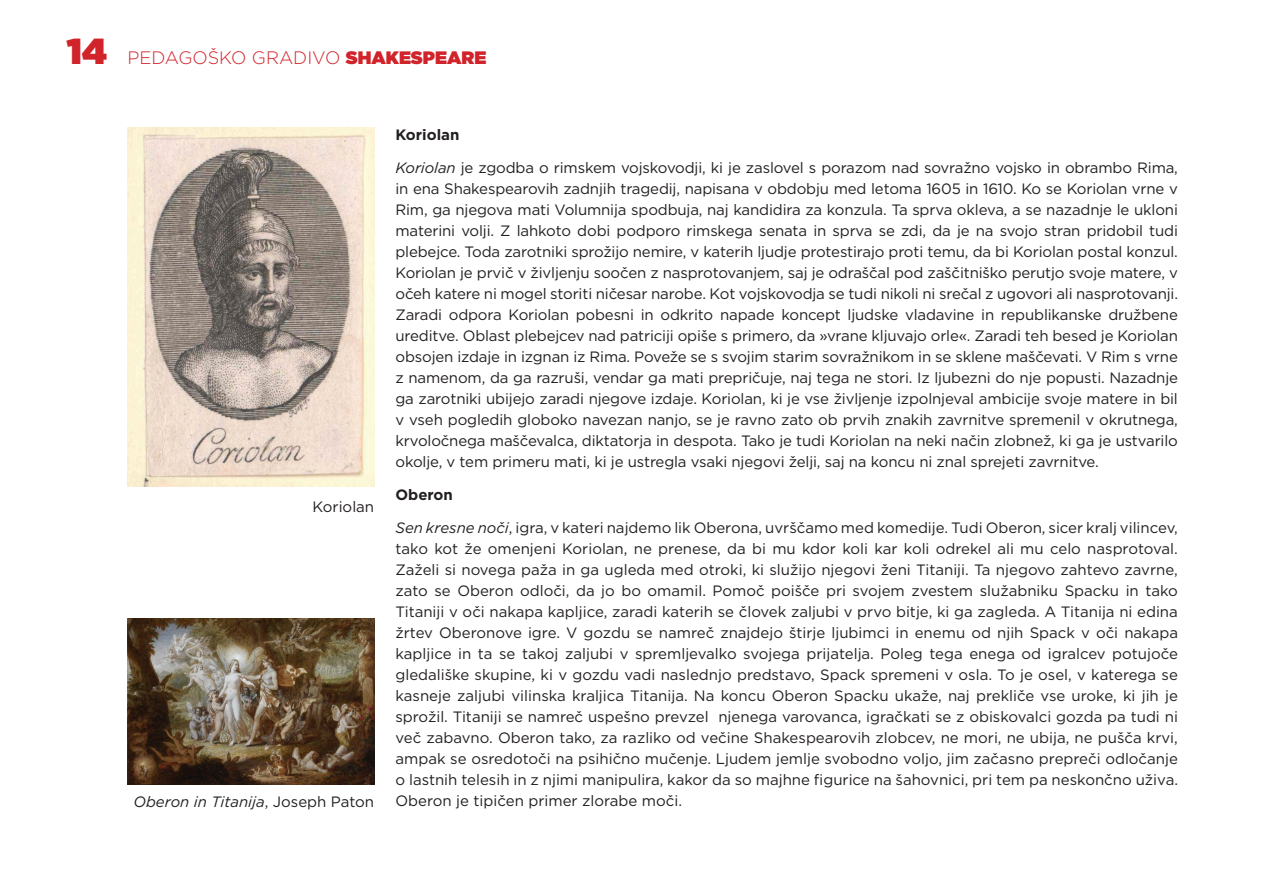
<style>
.page{position:relative;width:1263px;height:893px;background:#fff}
.page>*{position:absolute;margin:0;border:0;box-sizing:border-box;transform-origin:0 0}
.t1{font:300 18px "Gotham";color:#d1232a}
.t2{font:15px/21px "Gotham";letter-spacing:-.01em;color:#231f20;text-align:justify}
.t3{font:italic 15px "Gotham";color:#231f20}
.t4{font:700 15px "Gotham";color:#231f20}
.s1{font-weight:900;font-size:36px}
.s2{font-weight:900}
.s3{font-style:normal}
.s4{font-style:italic}
</style>
<div class="page">
<img style="left:128px;top:128px;width:246px;height:359px">
<img style="left:128px;top:619px;width:246px;height:165px">
<p class="t1" style="left:67px;top:46px;width:421px"><span class="s1">14</span> PEDAGOŠKO GRADIVO <span class="s2">SHAKESPEARE</span></p>
<p class="t2" style="left:313px;top:495px;width:63px">Koriolan</p>
<p class="t3" style="left:133px;top:792px;width:242px">Oberon in Titanija<span class="s3">, Joseph Paton</span></p>
<p class="t4" style="left:395px;top:124px;width:65px">Koriolan</p>
<p class="t2" style="left:395px;top:156px;width:784px"><span class="s4">Koriolan</span> je zgodba o rimskem vojskovodji, ki je zaslovel s porazom nad sovražno vojsko in obrambo Rima, in ena Shakespearovih zadnjih tragedij, napisana v obdobju med letoma 1605 in 1610. Ko se Koriolan vrne v Rim, ga njegova mati Volumnija spodbuja, naj kandidira za konzula. Ta sprva okleva, a se nazadnje le ukloni materini volji. Z lahkoto dobi podporo rimskega senata in sprva se zdi, da je na svojo stran pridobil tudi plebejce. Toda zarotniki sprožijo nemire, v katerih ljudje protestirajo proti temu, da bi Koriolan postal konzul.<br>Koriolan je prvič v življenju soočen z nasprotovanjem, saj je odraščal pod zaščitniško perutjo svoje matere, v očeh katere ni mogel storiti ničesar narobe. Kot vojskovodja se tudi nikoli ni srečal z ugovori ali nasprotovanji.<br>Zaradi odpora Koriolan pobesni in odkrito napade koncept ljudske vladavine in republikanske družbene ureditve. Oblast plebejcev nad patriciji opiše s primero, da »vrane kljuvajo orle«. Zaradi teh besed je Koriolan obsojen izdaje in izgnan iz Rima. Poveže se s svojim starim sovražnikom in se sklene maščevati. V Rim s vrne z namenom, da ga razruši, vendar ga mati prepričuje, naj tega ne stori. Iz ljubezni do nje popusti. Nazadnje ga zarotniki ubijejo zaradi njegove izdaje. Koriolan, ki je vse življenje izpolnjeval ambicije svoje matere in bil v vseh pogledih globoko navezan nanjo, se je ravno zato ob prvih znakih zavrnitve spremenil v okrutnega, krvoločnega maščevalca, diktatorja in despota. Tako je tudi Koriolan na neki način zlobnež, ki ga je ustvarilo okolje, v tem primeru mati, ki je ustregla vsaki njegovi želji, saj na koncu ni znal sprejeti zavrnitve.</p>
<p class="t4" style="left:395px;top:484px;width:59px">Oberon</p>
<p class="t2" style="left:395px;top:516px;width:784px"><span class="s4">Sen kresne noči</span>, igra, v kateri najdemo lik Oberona, uvrščamo med komedije. Tudi Oberon, sicer kralj vilincev, tako kot že omenjeni Koriolan, ne prenese, da bi mu kdor koli kar koli odrekel ali mu celo nasprotoval.<br>Zaželi si novega paža in ga ugleda med otroki, ki služijo njegovi ženi Titaniji. Ta njegovo zahtevo zavrne, zato se Oberon odloči, da jo bo omamil. Pomoč poišče pri svojem zvestem služabniku Spacku in tako Titaniji v oči nakapa kapljice, zaradi katerih se človek zaljubi v prvo bitje, ki ga zagleda. A Titanija ni edina žrtev Oberonove igre. V gozdu se namreč znajdejo štirje ljubimci in enemu od njih Spack v oči nakapa kapljice in ta se takoj zaljubi v spremljevalko svojega prijatelja. Poleg tega enega od igralcev potujoče gledališke skupine, ki v gozdu vadi naslednjo predstavo, Spack spremeni v osla. To je osel, v katerega se kasneje zaljubi vilinska kraljica Titanija. Na koncu Oberon Spacku ukaže, naj prekliče vse uroke, ki jih je sprožil. Titaniji se namreč uspešno prevzel njenega varovanca, igračkati se z obiskovalci gozda pa tudi ni več zabavno. Oberon tako, za razliko od večine Shakespearovih zlobcev, ne mori, ne ubija, ne pušča krvi, ampak se osredotoči na psihično mučenje. Ljudem jemlje svobodno voljo, jim začasno prepreči odločanje o lastnih telesih in z njimi manipulira, kakor da so majhne figurice na šahovnici, pri tem pa neskončno uživa.<br>Oberon je tipičen primer zlorabe moči.</p>
</div>
